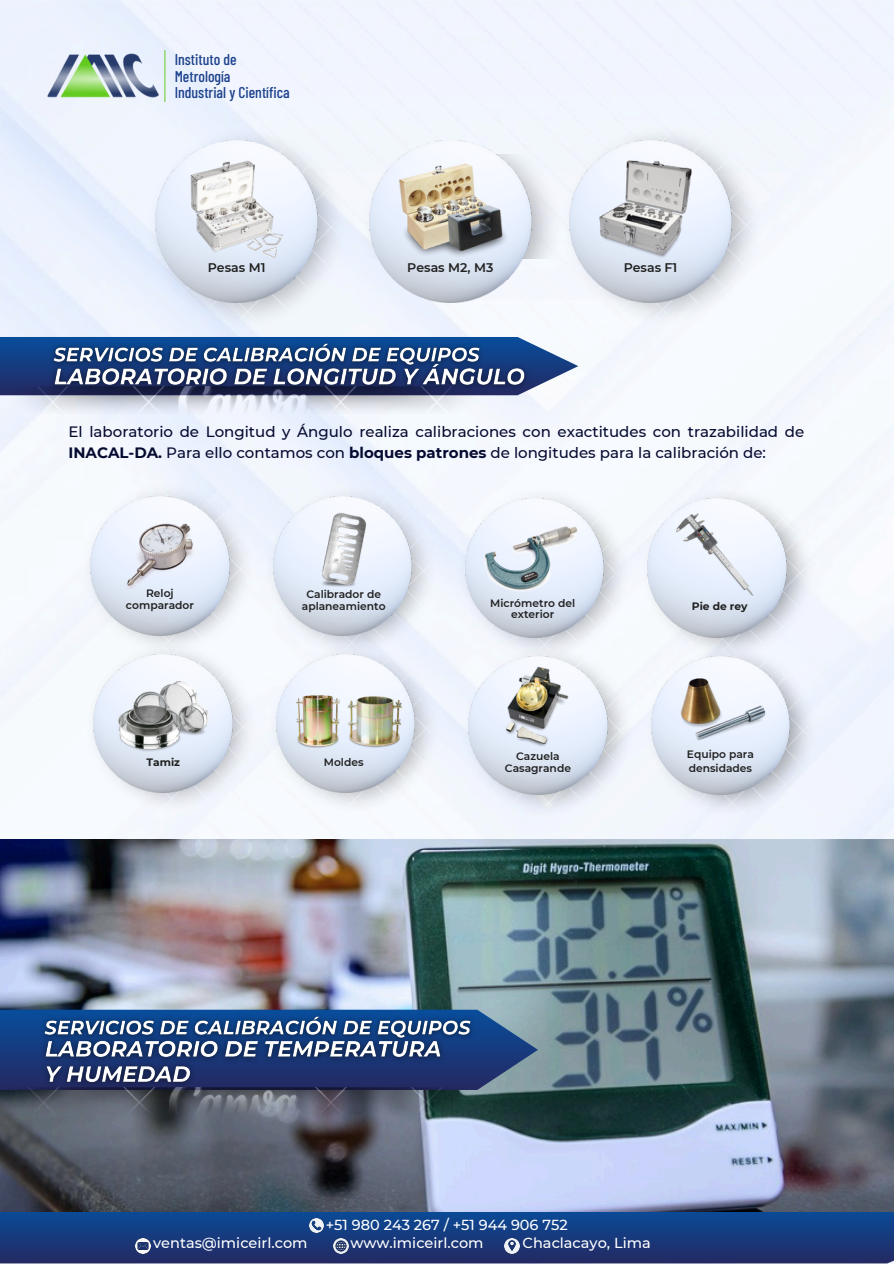
<style>
.page{position:relative;width:894px;height:1264px;background:#fff}
.page>*{position:absolute;margin:0;border:0;box-sizing:border-box;transform-origin:0 0}
.t1{font:500 15.6px/16.8px "Barlow Condensed";color:#1c418c}
.t2{font:500 15px/21.3px "Montserrat";color:#050a30}
.t3{font:500 14.55px "Montserrat";color:#fff}
.t4{font:600 12.6px "Montserrat";color:#202020}
.t5{font:600 10.65px/11.6px "Montserrat";color:#202020;text-align:center}
.t6{font:700 10.65px "Montserrat";color:#202020}
.s1{font-weight:700}
</style>
<div class="page">
<svg style="left:0;top:1211px;width:893px;height:52px;background:#183a7b"></svg>
<img style="left:309px;top:1218px;width:14px;height:14px">
<img style="left:135px;top:1238px;width:15px;height:15px">
<img style="left:334px;top:1238px;width:14px;height:15px">
<img style="left:505px;top:1238px;width:14px;height:15px">
<img style="left:155px;top:141px;width:162px;height:162px">
<img style="left:369px;top:141px;width:162px;height:162px">
<img style="left:558px;top:121px;width:208px;height:209px">
<img style="left:569px;top:141px;width:162px;height:162px">
<img style="left:46px;top:50px;width:114px;height:52px">
<hr style="left:164px;top:50px;width:1px;height:52px;background:#64cc1f">
<img style="left:189px;top:156px;width:98px;height:104px">
<img style="left:389px;top:160px;width:119px;height:97px">
<img style="left:593px;top:155px;width:106px;height:105px">
<svg style="left:0;top:337px;width:578px;height:58px"></svg>
<img style="left:44px;top:334px;width:445px;height:19px">
<img style="left:43px;top:353px;width:492px;height:44px">
<img style="left:5px;top:386px;width:479px;height:31px">
<img style="left:643px;top:641px;width:177px;height:179px">
<img style="left:266px;top:639px;width:177px;height:179px">
<img style="left:83px;top:637px;width:178px;height:179px">
<img style="left:459px;top:641px;width:178px;height:179px">
<img style="left:94px;top:658px;width:138px;height:134px">
<img style="left:276px;top:660px;width:139px;height:132px">
<img style="left:468px;top:662px;width:139px;height:132px">
<img style="left:650px;top:662px;width:139px;height:132px">
<img style="left:115px;top:675px;width:97px;height:79px">
<img style="left:494px;top:662px;width:84px;height:91px">
<img style="left:664px;top:670px;width:111px;height:72px">
<img style="left:639px;top:484px;width:178px;height:178px">
<img style="left:262px;top:481px;width:178px;height:179px">
<img style="left:80px;top:479px;width:177px;height:179px">
<img style="left:456px;top:484px;width:177px;height:178px">
<img style="left:91px;top:497px;width:138px;height:138px">
<img style="left:273px;top:497px;width:138px;height:138px">
<img style="left:465px;top:499px;width:138px;height:138px">
<img style="left:647px;top:499px;width:138px;height:138px">
<img style="left:121px;top:516px;width:78px;height:72px">
<img style="left:671px;top:501px;width:88px;height:102px">
<img style="left:314px;top:508px;width:57px;height:80px">
<img style="left:481px;top:523px;width:103px;height:71px">
<img style="left:359px;top:688px;width:59px;height:70px">
<img style="left:276px;top:688px;width:83px;height:70px">
<img style="left:0;top:839px;width:893px;height:372px">
<svg style="left:0;top:1009px;width:538px;height:80px;background:#39598a"></svg>
<img style="left:35px;top:1006px;width:445px;height:42px">
<img style="left:34px;top:1029px;width:417px;height:58px">
<img style="left:0;top:1087px;width:475px;height:30px">
<h1 class="t1" style="left:175px;top:50px;width:116px">Instituto de<br>Metrología<br>Industrial y Científica</h1>
<p class="t4" style="left:208px;top:259px;width:59px">Pesas M1</p>
<p class="t4" style="left:407px;top:259px;width:87px">Pesas M2, M3</p>
<p class="t4" style="left:623px;top:259px;width:55px">Pesas F1</p>
<p class="t2" style="left:68px;top:420px;width:737px">El laboratorio de Longitud y Ángulo realiza calibraciones con exactitudes con trazabilidad de<br><span class="s1">INACAL-DA.</span> Para ello contamos con <span class="s1">bloques patrones</span> de longitudes para la calibración de:</p>
<h5 class="t5" style="left:126px;top:587px;width:69px">Reloj comparador</h5>
<p class="t5" style="left:490px;top:597px;width:86px">Micrómetro del exterior</p>
<p class="t5" style="left:302px;top:588px;width:85px">Calibrador de aplaneamiento</p>
<p class="t6" style="left:691px;top:600px;width:57px">Pie de rey</p>
<p class="t6" style="left:146px;top:755px;width:35px">Tamiz</p>
<p class="t5" style="left:324px;top:756px;width:41px">Moldes</p>
<h5 class="t5" style="left:504px;top:750px;width:68px">Cazuela<br>Casagrande</h5>
<p class="t5" style="left:686px;top:747px;width:68px;line-height:13.4px;text-align:left">Equipo para densidades</p>
<p class="t3" style="left:326px;top:1215px;width:243px">+51 980 243 267 / +51 944 906 752</p>
<p class="t3" style="left:153px;top:1233px;width:156px">ventas@imiceirl.com</p>
<p class="t3" style="left:350px;top:1233px;width:134px">www.imiceirl.com</p>
<p class="t3" style="left:522px;top:1233px;width:130px">Chaclacayo, Lima</p>
</div>
